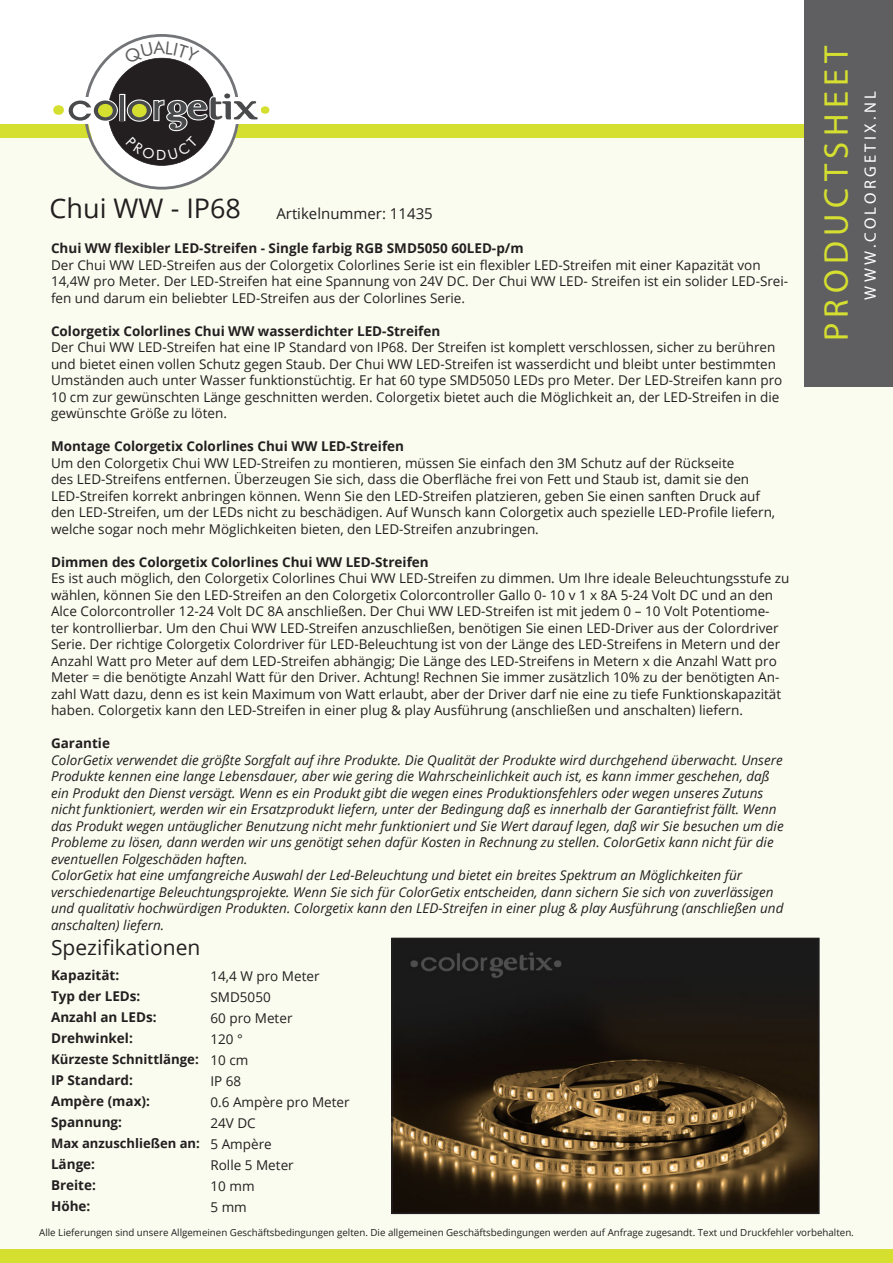
<style>
.page{position:relative;width:893px;height:1263px;background:#fff}
.page>*{position:absolute;margin:0;border:0;box-sizing:border-box;transform-origin:0 0}
.t1{font:34.5px "Myriad Pro";letter-spacing:.16em;color:#d5df30}
.t2{font:27px "Open Sans";color:#231f20}
.t3{font:21px "Open Sans";color:#231f20}
.t4{font:16.5px "Myriad Pro";letter-spacing:.2em;color:#fff}
.t5{font:15px "Open Sans";color:#231f20}
.t6{font:14.1px "Futura BT";color:#fff}
.t7{font:13.5px/16.5px "Open Sans";color:#231f20}
.t8{font:italic 13.5px/16.5px "Open Sans";color:#231f20}
.t9{font:700 13.5px/21px "Open Sans";color:#231f20}
.t10{font:700 13.2px "Open Sans";color:#231f20}
.t11{font:700 13.05px "Open Sans";color:#231f20}
.t12{font:9.75px "Open Sans";color:#231f20}
</style>
<div class="page">
<div style="left:0;top:131px;width:893px;height:1132px;background:#fafcef"></div>
<div style="left:0;top:124px;width:893px;height:14px;background:#d5df30"></div>
<div style="left:805px;top:0;width:88px;height:387px;background:#5f5f62"></div>
<img style="left:394px;top:941px;width:423px;height:270px">
<div style="left:391px;top:938px;width:429px;height:276px;border:2px solid #231f20"></div>
<div style="left:0;top:1249px;width:893px;height:14px;background:#d5df30"></div>
<svg style="left:53px;top:34px;width:217px;height:156px"></svg>
<p class="t6" style="left:156px;top:146px;width:12px">D</p>
<p class="t2" style="left:50px;top:190px;width:193px">Chui WW - IP68</p>
<p class="t5" style="left:276px;top:203px;width:158px">Artikelnummer: 11435</p>
<p class="t9" style="left:51px;top:237px;width:474px">Chui WW flexibler LED-Streifen - Single farbig RGB SMD5050 60LED-p/m</p>
<p class="t7" style="left:51px;top:256px;width:739px">Der Chui WW LED-Streifen aus der Colorgetix Colorlines Serie ist ein flexibler LED-Streifen mit einer Kapazität von<br>14,4W pro Meter. Der LED-Streifen hat eine Spannung von 24V DC. Der Chui WW LED- Streifen ist ein solider LED-Srei&shy;fen und darum ein beliebter LED-Streifen aus der Colorlines Serie.</p>
<p class="t9" style="left:51px;top:320px;width:391px">Colorgetix Colorlines Chui WW wasserdichter LED-Streifen</p>
<p class="t7" style="left:51px;top:339px;width:733px">Der Chui WW LED-Streifen hat eine IP Standard von IP68. Der Streifen ist komplett verschlossen, sicher zu berühren und bietet einen vollen Schutz gegen Staub. Der Chui WW LED-Streifen ist wasserdicht und bleibt unter bestimmten Umständen auch unter Wasser funktionstüchtig. Er hat 60 type SMD5050 LEDs pro Meter. Der LED-Streifen kann pro 10 cm zur gewünschten Länge geschnitten werden. Colorgetix bietet auch die Möglichkeit an, der LED-Streifen in die gewünschte Größe zu löten.</p>
<p class="t9" style="left:51px;top:435px;width:355px">Montage Colorgetix Colorlines Chui WW LED-Streifen</p>
<p class="t7" style="left:51px;top:454px;width:726px">Um den Colorgetix Chui WW LED-Streifen zu montieren, müssen Sie einfach den 3M Schutz auf der Rückseite<br>des LED-Streifens entfernen. Überzeugen Sie sich, dass die Oberfläche frei von Fett und Staub ist, damit sie den LED-Streifen korrekt anbringen können. Wenn Sie den LED-Streifen platzieren, geben Sie einen sanften Druck auf den LED-Streifen, um der LEDs nicht zu beschädigen. Auf Wunsch kann Colorgetix auch spezielle LED-Profile liefern, welche sogar noch mehr Möglichkeiten bieten, den LED-Streifen anzubringen.</p>
<p class="t9" style="left:51px;top:551px;width:379px">Dimmen des Colorgetix Colorlines Chui WW LED-Streifen</p>
<p class="t7" style="left:51px;top:570px;width:740px">Es ist auch möglich, den Colorgetix Colorlines Chui WW LED-Streifen zu dimmen. Um Ihre ideale Beleuchtungsstufe zu wählen, können Sie den LED-Streifen an den Colorgetix Colorcontroller Gallo 0- 10 v 1 x 8A 5-24 Volt DC und an den Alce Colorcontroller 12-24 Volt DC 8A anschließen. Der Chui WW LED-Streifen ist mit jedem 0 – 10 Volt Potentiome&shy;ter kontrollierbar. Um den Chui WW LED-Streifen anzuschließen, benötigen Sie einen LED-Driver aus der Colordriver Serie. Der richtige Colorgetix Colordriver für LED-Beleuchtung ist von der Länge des LED-Streifens in Metern und der Anzahl Watt pro Meter auf dem LED-Streifen abhängig; Die Länge des LED-Streifens in Metern x die Anzahl Watt pro Meter = die benötigte Anzahl Watt für den Driver. Achtung! Rechnen Sie immer zusätzlich 10% zu der benötigten An&shy;zahl Watt dazu, denn es ist kein Maximum von Watt erlaubt, aber der Driver darf nie eine zu tiefe Funktionskapazität haben. Colorgetix kann den LED-Streifen in einer plug &amp; play Ausführung (anschließen und anschalten) liefern.</p>
<p class="t9" style="left:51px;top:732px;width:61px">Garantie</p>
<p class="t8" style="left:51px;top:751px;width:734px">ColorGetix verwendet die größte Sorgfalt auf ihre Produkte. Die Qualität der Produkte wird durchgehend überwacht. Unsere Produkte kennen eine lange Lebensdauer, aber wie gering die Wahrscheinlichkeit auch ist, es kann immer geschehen, daß ein Produkt den Dienst versägt. Wenn es ein Produkt gibt die wegen eines Produktionsfehlers oder wegen unseres Zutuns nicht funktioniert, werden wir ein Ersatzprodukt liefern, unter der Bedingung daß es innerhalb der Garantiefrist fällt. Wenn das Produkt wegen untäuglicher Benutzung nicht mehr funktioniert und Sie Wert darauf legen, daß wir Sie besuchen um die Probleme zu lösen, dann werden wir uns genötigt sehen dafür Kosten in Rechnung zu stellen. ColorGetix kann nicht für die eventuellen Folgeschäden haften.</p>
<p class="t8" style="left:51px;top:867px;width:734px">ColorGetix hat eine umfangreiche Auswahl der Led-Beleuchtung und bietet ein breites Spektrum an Möglichkeiten für verschiedenartige Beleuchtungsprojekte. Wenn Sie sich für ColorGetix entscheiden, dann sichern Sie sich von zuverlässigen und qualitativ hochwürdigen Produkten. Colorgetix kann den LED-Streifen in einer plug &amp; play Ausführung (anschließen und anschalten) liefern.</p>
<p class="t3" style="left:51px;top:933px;width:151px">Spezifikationen</p>
<p class="t9" style="left:51px;top:964px;width:91px">Kapazität:<br>Typ der LEDs:</p>
<p class="t9" style="left:51px;top:1006px;width:107px">Anzahl an LEDs:</p>
<p class="t9" style="left:51px;top:1027px;width:83px">Drehwinkel:</p>
<p class="t10" style="left:51px;top:1049px;width:149px">Kürzeste Schnittlänge:</p>
<p class="t9" style="left:51px;top:1069px;width:83px">IP Standard:</p>
<p class="t9" style="left:51px;top:1090px;width:100px">Ampère (max):</p>
<p class="t9" style="left:51px;top:1111px;width:73px">Spannung:</p>
<p class="t11" style="left:51px;top:1133px;width:150px">Max anzuschließen an:</p>
<p class="t9" style="left:51px;top:1153px;width:46px">Länge:</p>
<p class="t9" style="left:51px;top:1174px;width:46px">Breite:</p>
<p class="t9" style="left:51px;top:1195px;width:41px">Höhe:</p>
<p class="t7" style="left:210px;top:967px;width:111px">14,4 W pro Meter</p>
<p class="t7" style="left:210px;top:988px;width:62px">SMD5050</p>
<p class="t7" style="left:210px;top:1009px;width:84px">60 pro Meter</p>
<p class="t7" style="left:210px;top:1030px;width:34px">120 °</p>
<p class="t7" style="left:210px;top:1051px;width:39px">10 cm</p>
<p class="t7" style="left:210px;top:1072px;width:32px">IP 68</p>
<p class="t7" style="left:210px;top:1093px;width:141px">0.6 Ampère pro Meter</p>
<p class="t7" style="left:210px;top:1114px;width:47px">24V DC</p>
<p class="t7" style="left:210px;top:1135px;width:63px">5 Ampère</p>
<p class="t7" style="left:210px;top:1156px;width:85px">Rolle 5 Meter</p>
<p class="t7" style="left:210px;top:1177px;width:46px">10 mm</p>
<p class="t7" style="left:210px;top:1198px;width:38px">5 mm</p>
<p class="t1" style="left:815px;top:341px;width:297px;rotate:-90deg">PRODUCTSHEET</p>
<p class="t12" style="left:39px;top:1226px;width:816px">Alle Lieferungen sind unsere Allgemeinen Geschäftsbedingungen gelten. Die allgemeinen Geschäftsbedingungen werden auf Anfrage zugesandt. Text und Druckfehler vorbehalten.</p>
<p class="t4" style="left:860px;top:300px;width:210px;rotate:-90deg">WWW.COLORGETIX.NL</p>
</div>
